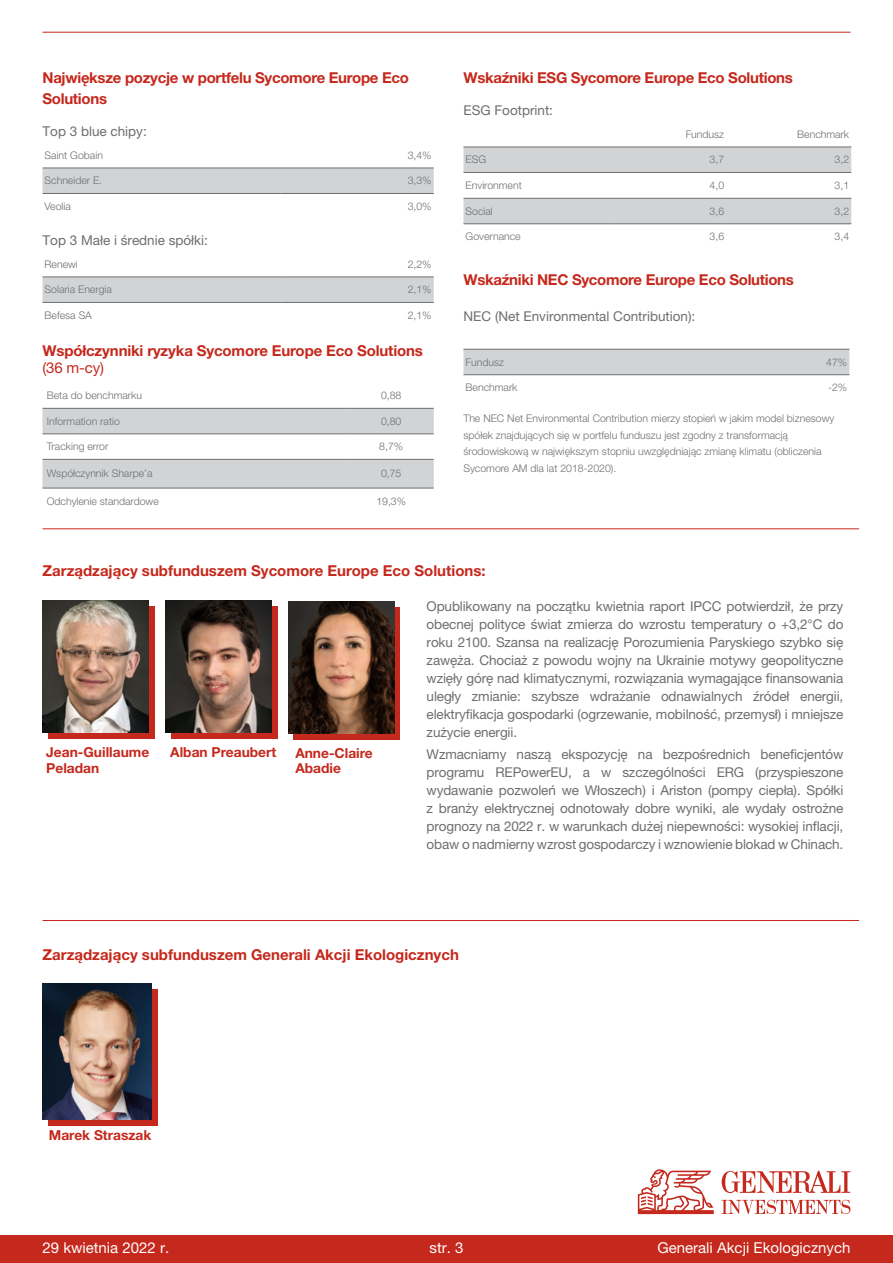
<style>
.page{position:relative;width:893px;height:1263px;background:#fff}
.page>*{position:absolute;margin:0;border:0;box-sizing:border-box;transform-origin:0 0}
.Dane_stale{font:700 15px/21px "Helvetica Neue LT Pro";letter-spacing:-.01em;color:#c5281c}
.t1{font:15px "Helvetica Neue LT Pro";color:#fff}
.t2{font:700 13.8px/15.1px "Helvetica Neue LT Pro";color:#c5281c}
._04_Copy_10_pt{font:13.5px/18px "Helvetica Neue LT Pro";letter-spacing:-.01em;color:#6d6e71;text-align:justify}
.Dane_stale-2{font:13.5px "Helvetica Neue LT Pro";color:#6d6e71}
.wykres_poziom{font:300 10.5px/16.5px "Helvetica Neue LT Pro";color:#6d6e71}
.tabela_wynikow{font:300 10.5px "Helvetica Neue LT Pro";color:#6d6e71}
._04_Copy_10_pt-2{font:300 10.5px "Helvetica Neue LT Pro";color:#6d6e71}
.Współczynniki_ryzyka{font:300 10.5px "Helvetica Neue LT Pro";color:#6d6e71}
.s1{font-weight:400}
</style>
<div class="page">
<div style="left:43px;top:167px;width:391px;height:26px;background:#d1d3d4"></div>
<hr style="left:43px;top:168px;width:238px;height:1px;background:#6d6e71">
<hr style="left:387px;top:168px;width:47px;height:1px;background:#6d6e71">
<hr style="left:43px;top:193px;width:238px;height:1px;background:#6d6e71">
<hr style="left:387px;top:193px;width:47px;height:1px;background:#6d6e71">
<hr style="left:281px;top:168px;width:106px;height:1px;background:#6d6e71">
<hr style="left:281px;top:193px;width:106px;height:1px;background:#6d6e71">
<div style="left:43px;top:276px;width:391px;height:26px;background:#d1d3d4"></div>
<hr style="left:43px;top:277px;width:238px;height:1px;background:#6d6e71">
<hr style="left:387px;top:277px;width:47px;height:1px;background:#6d6e71">
<hr style="left:43px;top:302px;width:238px;height:1px;background:#6d6e71">
<hr style="left:387px;top:302px;width:47px;height:1px;background:#6d6e71">
<hr style="left:281px;top:277px;width:106px;height:1px;background:#6d6e71">
<hr style="left:281px;top:302px;width:106px;height:1px;background:#6d6e71">
<hr style="left:43px;top:32px;width:807px;height:1px;background:#c5281c">
<svg style="left:43px;top:407px;width:391px;height:1px"></svg>
<svg style="left:43px;top:409px;width:391px;height:79px"></svg>
<hr style="left:43px;top:408px;width:306px;height:1px;background:#6d6e71">
<hr style="left:349px;top:408px;width:85px;height:1px;background:#6d6e71">
<hr style="left:43px;top:434px;width:306px;height:1px;background:#6d6e71">
<hr style="left:349px;top:434px;width:85px;height:1px;background:#6d6e71">
<hr style="left:43px;top:459px;width:306px;height:1px;background:#6d6e71">
<hr style="left:349px;top:459px;width:85px;height:1px;background:#6d6e71">
<hr style="left:43px;top:488px;width:306px;height:1px;background:#6d6e71">
<hr style="left:349px;top:488px;width:85px;height:1px;background:#6d6e71">
<svg style="left:463px;top:146px;width:388px;height:1px"></svg>
<svg style="left:463px;top:148px;width:388px;height:76px"></svg>
<hr style="left:463px;top:147px;width:145px;height:1px;background:#6d6e71">
<hr style="left:608px;top:147px;width:118px;height:1px;background:#6d6e71">
<hr style="left:726px;top:147px;width:125px;height:1px;background:#6d6e71">
<hr style="left:463px;top:172px;width:145px;height:1px;background:#6d6e71">
<hr style="left:608px;top:172px;width:118px;height:1px;background:#6d6e71">
<hr style="left:726px;top:172px;width:125px;height:1px;background:#6d6e71">
<hr style="left:463px;top:198px;width:145px;height:1px;background:#6d6e71">
<hr style="left:608px;top:198px;width:118px;height:1px;background:#6d6e71">
<hr style="left:726px;top:198px;width:125px;height:1px;background:#6d6e71">
<hr style="left:463px;top:224px;width:145px;height:1px;background:#6d6e71">
<hr style="left:608px;top:224px;width:118px;height:1px;background:#6d6e71">
<hr style="left:726px;top:224px;width:125px;height:1px;background:#6d6e71">
<div style="left:463px;top:348px;width:386px;height:28px;background:#d1d3d4"></div>
<hr style="left:463px;top:349px;width:145px;height:1px;background:#6d6e71">
<hr style="left:725px;top:349px;width:124px;height:1px;background:#6d6e71">
<hr style="left:463px;top:374px;width:145px;height:1px;background:#6d6e71">
<hr style="left:725px;top:374px;width:124px;height:1px;background:#6d6e71">
<hr style="left:608px;top:349px;width:117px;height:1px;background:#6d6e71">
<hr style="left:608px;top:374px;width:117px;height:1px;background:#6d6e71">
<hr style="left:43px;top:528px;width:816px;height:1px;background:#c5281c">
<div style="left:48px;top:606px;width:106px;height:132px;background:#c5281c"></div>
<img style="left:43px;top:601px;width:106px;height:132px">
<div style="left:171px;top:606px;width:106px;height:132px;background:#c5281c"></div>
<img style="left:166px;top:601px;width:106px;height:132px">
<div style="left:294px;top:607px;width:106px;height:132px;background:#c5281c"></div>
<img style="left:288px;top:602px;width:106px;height:132px">
<div style="left:48px;top:989px;width:110px;height:136px;background:#c5281c"></div>
<img style="left:43px;top:983px;width:109px;height:136px">
<hr style="left:43px;top:920px;width:816px;height:1px;background:#c5281c">
<div style="left:0;top:1235px;width:893px;height:28px;background:#c5281c"></div>
<svg style="left:638px;top:1169px;width:76px;height:45px"></svg>
<svg style="left:722px;top:1200px;width:128px;height:14px"></svg>
<svg style="left:722px;top:1171px;width:128px;height:22px"></svg>
<p class="Dane_stale" style="left:43px;top:67px;width:368px">Największe pozycje w portfelu Sycomore Europe Eco<br>Solutions</p>
<p class="Dane_stale-2" style="left:43px;top:124px;width:106px">Top 3 blue chipy:</p>
<p class="tabela_wynikow" style="left:45px;top:149px;width:60px">Saint Gobain</p>
<p class="tabela_wynikow" style="left:408px;top:149px;width:25px">3,4%</p>
<p class="tabela_wynikow" style="left:45px;top:174px;width:59px">Schneider E.</p>
<p class="tabela_wynikow" style="left:408px;top:174px;width:25px">3,3%</p>
<p class="tabela_wynikow" style="left:45px;top:200px;width:28px">Veolia</p>
<p class="tabela_wynikow" style="left:408px;top:200px;width:25px">3,0%</p>
<p class="Dane_stale-2" style="left:43px;top:233px;width:167px">Top 3 Małe i średnie spółki:</p>
<p class="tabela_wynikow" style="left:45px;top:258px;width:35px">Renewi</p>
<p class="tabela_wynikow" style="left:408px;top:258px;width:25px">2,2%</p>
<p class="tabela_wynikow" style="left:45px;top:283px;width:69px">Solaria Energia</p>
<p class="tabela_wynikow" style="left:408px;top:283px;width:25px">2,1%</p>
<p class="tabela_wynikow" style="left:45px;top:309px;width:49px">Befesa SA</p>
<p class="tabela_wynikow" style="left:408px;top:309px;width:25px">2,1%</p>
<p class="Dane_stale" style="left:43px;top:342px;width:382px;line-height:16.5px">Współczynniki ryzyka Sycomore Europe Eco Solutions <span class="s1">(36 m-cy)</span></p>
<p class="_04_Copy_10_pt-2" style="left:47px;top:389px;width:97px">Beta do benchmarku</p>
<p class="Współczynniki_ryzyka" style="left:381px;top:389px;width:22px">0,88</p>
<p class="_04_Copy_10_pt-2" style="left:47px;top:415px;width:75px">Information ratio</p>
<p class="Współczynniki_ryzyka" style="left:381px;top:415px;width:22px">0,80</p>
<p class="_04_Copy_10_pt-2" style="left:47px;top:440px;width:63px">Tracking error</p>
<p class="Współczynniki_ryzyka" style="left:379px;top:440px;width:25px">8,7%</p>
<p class="_04_Copy_10_pt-2" style="left:47px;top:467px;width:107px">Współczynnik Sharpe’a</p>
<p class="Współczynniki_ryzyka" style="left:381px;top:467px;width:22px">0,75</p>
<p class="_04_Copy_10_pt-2" style="left:47px;top:494px;width:114px">Odchylenie standardowe</p>
<p class="Współczynniki_ryzyka" style="left:376px;top:494px;width:31px">19,3%</p>
<p class="Dane_stale" style="left:463px;top:67px;width:331px">Wskaźniki ESG Sycomore Europe Eco Solutions</p>
<p class="Dane_stale-2" style="left:463px;top:103px;width:91px">ESG Footprint:</p>
<p class="tabela_wynikow" style="left:686px;top:128px;width:40px">Fundusz</p>
<p class="tabela_wynikow" style="left:797px;top:128px;width:53px">Benchmark</p>
<p class="tabela_wynikow" style="left:466px;top:153px;width:22px">ESG</p>
<p class="tabela_wynikow" style="left:710px;top:153px;width:16px">3,7</p>
<p class="tabela_wynikow" style="left:835px;top:153px;width:16px">3,2</p>
<p class="tabela_wynikow" style="left:466px;top:179px;width:58px">Environment</p>
<p class="tabela_wynikow" style="left:710px;top:179px;width:16px">4,0</p>
<p class="tabela_wynikow" style="left:835px;top:179px;width:16px">3,1</p>
<p class="tabela_wynikow" style="left:466px;top:205px;width:29px">Social</p>
<p class="tabela_wynikow" style="left:710px;top:205px;width:16px">3,6</p>
<p class="tabela_wynikow" style="left:835px;top:205px;width:16px">3,2</p>
<p class="tabela_wynikow" style="left:466px;top:230px;width:57px">Governance</p>
<p class="tabela_wynikow" style="left:710px;top:230px;width:16px">3,6</p>
<p class="tabela_wynikow" style="left:835px;top:230px;width:16px">3,4</p>
<p class="Dane_stale" style="left:463px;top:269px;width:332px">Wskaźniki NEC Sycomore Europe Eco Solutions</p>
<p class="Dane_stale-2" style="left:463px;top:308px;width:233px">NEC (Net Environmental Contribution):</p>
<p class="tabela_wynikow" style="left:466px;top:356px;width:40px">Fundusz</p>
<p class="tabela_wynikow" style="left:826px;top:356px;width:23px">47%</p>
<p class="tabela_wynikow" style="left:466px;top:381px;width:53px">Benchmark</p>
<p class="tabela_wynikow" style="left:828px;top:381px;width:21px">-2%</p>
<p class="wykres_poziom" style="left:463px;top:410px;width:372px">The NEC Net Environmental Contribution mierzy stopień w jakim model biznesowy spółek znajdujących się w portfelu funduszu jest zgodny z transformacją środowiskową w największym stopniu uwzględniając zmianę klimatu (obliczenia Sycomore AM dla lat 2018-2020).</p>
<p class="Dane_stale" style="left:43px;top:560px;width:445px">Zarządzający subfunduszem Sycomore Europe Eco Solutions:</p>
<p class="t2" style="left:46px;top:744px;width:104px">Jean-Guillaume</p>
<p class="t2" style="left:46px;top:760px;width:55px">Peladan</p>
<p class="t2" style="left:170px;top:744px;width:108px">Alban Preaubert</p>
<p class="t2" style="left:295px;top:745px;width:79px">Anne-Claire<br>Abadie</p>
<p class="_04_Copy_10_pt" style="left:427px;top:597px;width:418px">Opublikowany na początku kwietnia raport IPCC potwierdził, że przy obecnej polityce świat zmierza do wzrostu temperatury o +3,2°C do roku 2100. Szansa na realizację Porozumienia Paryskiego szybko się zawęża. Chociaż z powodu wojny na Ukrainie motywy geopolityczne wzięły górę nad klimatycznymi, rozwiązania wymagające finansowania uległy zmianie: szybsze wdrażanie odnawialnych źródeł energii, elektryfikacja gospodarki (ogrzewanie, mobilność, przemysł) i mniejsze zużycie energii.</p>
<p class="_04_Copy_10_pt" style="left:427px;top:745px;width:418px">Wzmacniamy naszą ekspozycję na bezpośrednich beneficjentów programu REPowerEU, a w szczególności ERG (przyspieszone wydawanie pozwoleń we Włoszech) i Ariston (pompy ciepła). Spółki z branży elektrycznej odnotowały dobre wyniki, ale wydały ostrożne prognozy na 2022 r. w warunkach dużej niepewności: wysokiej inflacji, obaw o nadmierny wzrost gospodarczy i wznowienie blokad w Chinach.</p>
<p class="Dane_stale" style="left:43px;top:944px;width:418px">Zarządzający subfunduszem Generali Akcji Ekologicznych</p>
<p class="t2" style="left:49px;top:1127px;width:104px">Marek Straszak</p>
<p class="t1" style="left:43px;top:1239px;width:128px">29 kwietnia 2022 r.</p>
<p class="t1" style="left:430px;top:1239px;width:35px">str. 3</p>
<p class="t1" style="left:657px;top:1239px;width:195px">Generali Akcji Ekologicznych</p>
</div>
